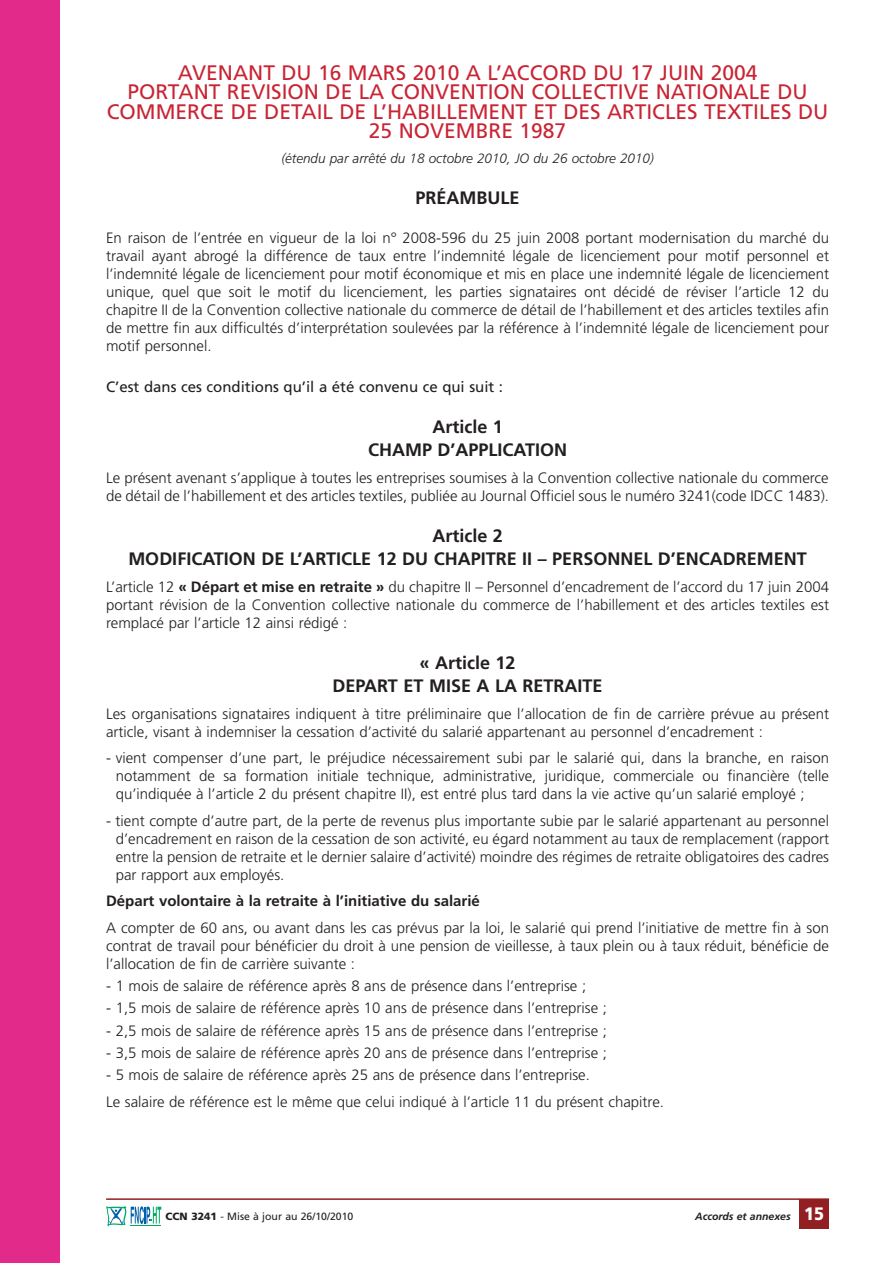
<style>
.page{position:relative;width:893px;height:1263px;background:#fff}
.page>*{position:absolute;margin:0;border:0;box-sizing:border-box;transform-origin:0 0}
.t1{font:21px/19.5px "Frutiger";color:#c92434;text-align:center}
.t2{font:700 18px/23.7px "Frutiger";color:#231f20;text-align:center}
.t3{font:300 15px/18px "Frutiger";color:#231f20;text-align:justify}
.t4{font:700 15px "Frutiger";color:#231f20}
.t5{font:15px "Frutiger";color:#231f20}
.t6{font:italic 300 13.5px "Frutiger";color:#231f20}
.t7{font:10.5px "Frutiger";color:#231f20}
.t8{font:italic 700 10.5px "Frutiger";color:#231f20}
.s1{font-weight:700}
.s2{font-weight:900}
.s3{font-weight:900;font-style:normal;font-size:18px;color:#fff}
</style>
<div class="page">
<div style="left:0;top:0;width:59px;height:1263px;background:#e22a8a"></div>
<div style="left:799px;top:1199px;width:30px;height:30px;background:#922023"></div>
<hr style="left:106px;top:1198px;width:723px;height:2px;background:#922023">
<svg style="left:106px;top:1206px;width:55px;height:20px"></svg>
<hr style="left:131px;top:1225px;width:30px;height:1px;background:#00ab66">
<h1 class="t1" style="left:107px;top:64px;width:723px">AVENANT DU 16 MARS 2010 A L’ACCORD DU 17 JUIN 2004<br>PORTANT REVISION DE LA CONVENTION COLLECTIVE NATIONALE DU COMMERCE DE DETAIL DE L’HABILLEMENT ET DES ARTICLES TEXTILES DU 25 NOVEMBRE 1987</h1>
<p class="t6" style="left:281px;top:153px;width:374px">(étendu par arrêté du 18 octobre 2010, JO du 26 octobre 2010)</p>
<p class="t2" style="left:416px;top:187px;width:105px">PRÉAMBULE</p>
<p class="t3" style="left:106px;top:230px;width:724px">En raison de l’entrée en vigueur de la loi n° 2008-596 du 25 juin 2008 portant modernisation du marché du travail ayant abrogé la différence de taux entre l’indemnité légale de licenciement pour motif personnel et l’indemnité légale de licenciement pour motif économique et mis en place une indemnité légale de licenciement unique, quel que soit le motif du licenciement, les parties signataires ont décidé de réviser l’article 12 du chapitre II de la Convention collective nationale du commerce de détail de l’habillement et des articles textiles afin de mettre fin aux difficultés d’interprétation soulevées par la référence à l’indemnité légale de licenciement pour motif personnel.</p>
<p class="t5" style="left:106px;top:381px;width:398px">C’est dans ces conditions qu’il a été convenu ce qui suit :</p>
<p class="t2" style="left:368px;top:416px;width:201px">Article 1<br>CHAMP D’APPLICATION</p>
<p class="t3" style="left:106px;top:470px;width:724px">Le présent avenant s’applique à toutes les entreprises soumises à la Convention collective nationale du commerce de détail de l’habillement et des articles textiles, publiée au Journal Officiel sous le numéro 3241(code IDCC 1483).</p>
<p class="t2" style="left:128px;top:525px;width:680px">Article 2<br>MODIFICATION DE L’ARTICLE 12 DU CHAPITRE II – PERSONNEL D’ENCADREMENT</p>
<p class="t3" style="left:106px;top:579px;width:724px">L’article 12 <span class="s1">« Départ et mise en retraite »</span> du chapitre II – Personnel d’encadrement de l’accord du 17 juin 2004 portant révision de la Convention collective nationale du commerce de l’habillement et des articles textiles est remplacé par l’article 12 ainsi rédigé :</p>
<p class="t2" style="left:333px;top:652px;width:271px">« Article 12<br>DEPART ET MISE A LA RETRAITE</p>
<p class="t3" style="left:106px;top:706px;width:724px">Les organisations signataires indiquent à titre préliminaire que l’allocation de fin de carrière prévue au présent article, visant à indemniser la cessation d’activité du salarié appartenant au personnel d’encadrement :</p>
<p class="t3" style="left:116px;top:750px;width:715px;text-indent:-10px">- vient compenser d’une part, le préjudice nécessairement subi par le salarié qui, dans la branche, en raison notamment de sa formation initiale technique, administrative, juridique, commerciale ou financière (telle qu’indiquée à l’article 2 du présent chapitre II), est entré plus tard dans la vie active qu’un salarié employé ;</p>
<p class="t3" style="left:116px;top:813px;width:715px;text-indent:-10px">- tient compte d’autre part, de la perte de revenus plus importante subie par le salarié appartenant au personnel d’encadrement en raison de la cessation de son activité, eu égard notamment au taux de remplacement (rapport entre la pension de retraite et le dernier salaire d’activité) moindre des régimes de retraite obligatoires des cadres par rapport aux employés.</p>
<p class="t4" style="left:106px;top:895px;width:375px">Départ volontaire à la retraite à l’initiative du salarié</p>
<p class="t3" style="left:106px;top:920px;width:724px">A compter de 60 ans, ou avant dans les cas prévus par la loi, le salarié qui prend l’initiative de mettre fin à son contrat de travail pour bénéficier du droit à une pension de vieillesse, à taux plein ou à taux réduit, bénéficie de l’allocation de fin de carrière suivante :</p>
<p class="t3" style="left:106px;top:978px;width:481px">- 1 mois de salaire de référence après 8 ans de présence dans l’entreprise ;</p>
<p class="t3" style="left:106px;top:1000px;width:502px">- 1,5 mois de salaire de référence après 10 ans de présence dans l’entreprise ;</p>
<p class="t3" style="left:106px;top:1023px;width:502px">- 2,5 mois de salaire de référence après 15 ans de présence dans l’entreprise ;</p>
<p class="t3" style="left:106px;top:1045px;width:502px">- 3,5 mois de salaire de référence après 20 ans de présence dans l’entreprise ;</p>
<p class="t3" style="left:106px;top:1063px;width:559px;line-height:26.5px">- 5 mois de salaire de référence après 25 ans de présence dans l’entreprise.<br>Le salaire de référence est le même que celui indiqué à l’article 11 du présent chapitre.</p>
<p class="t7" style="left:166px;top:1212px;width:189px"><span class="s2">CCN 3241</span> - Mise à jour au 26/10/2010</p>
<p class="t8" style="left:695px;top:1212px;width:130px">Accords et annexes <span class="s3">15</span></p>
</div>
